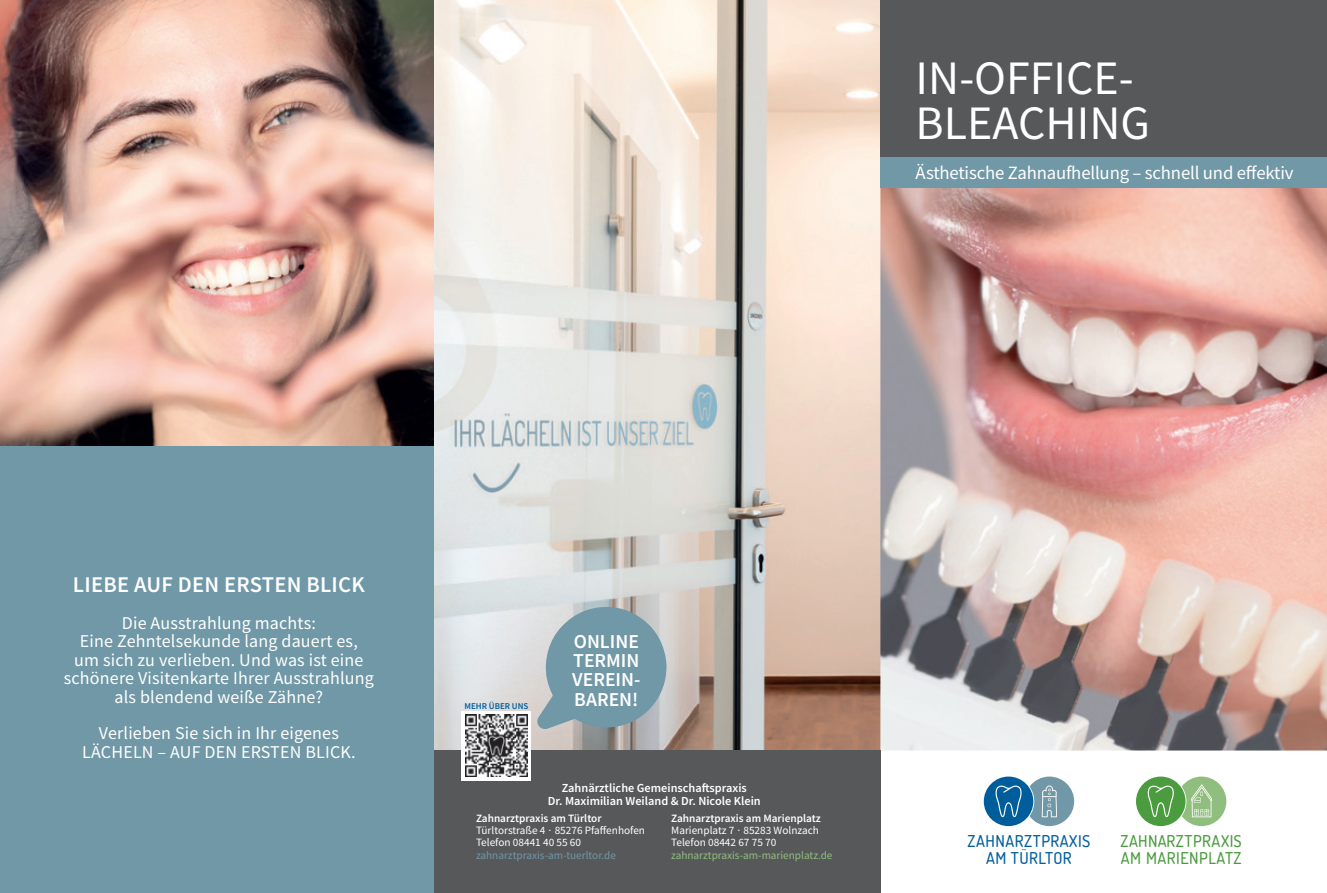
<style>
.page{position:relative;width:1327px;height:893px;background:#fff}
.page>*{position:absolute;margin:0;border:0;box-sizing:border-box;transform-origin:0 0}
.t1{font:48px/45px "Source Sans Pro";color:#fff}
.t2{font:600 22.5px "Source Sans Pro";letter-spacing:.01em;color:#fff}
.t3{font:600 19.65px/19.4px "Source Sans Pro";color:#fff;text-align:justify}
.t4{font:18.75px "Source Sans Pro";letter-spacing:-.01em;color:#fff}
.t5{font:18px/18.5px "Source Sans Pro";letter-spacing:.01em;color:#fff;text-align:center}
.t6{font:500 16.35px/16.8px "Dosis";letter-spacing:.03em;color:#4b9b3f}
.t7{font:500 16.35px/16.8px "Dosis";letter-spacing:.03em;color:#005d9c;text-align:center}
.t8{font:600 12.3px/13.5px "Source Sans Pro";color:#fff;text-align:center}
.t9{font:11.25px/12px "Source Sans Pro";color:#fff}
.t10{font:600 11.25px "Source Sans Pro";color:#fff}
.t11{font:11.25px "Source Sans Pro";color:#90be7e}
.t12{font:11.25px "Source Sans Pro";color:#7098a6}
.t13{font:600 8.85px "Source Sans Pro";color:#005d9c}
</style>
<div class="page">
<img style="left:434px;top:0;width:446px;height:750px">
<img style="left:880px;top:188px;width:447px;height:562px">
<div style="left:880px;top:0;width:447px;height:158px;background:#57585a"></div>
<div style="left:880px;top:158px;width:447px;height:30px;background:#7098a6"></div>
<div style="left:434px;top:750px;width:446px;height:143px;background:#57585a"></div>
<svg style="left:1029px;top:777px;width:45px;height:49px"></svg>
<div style="left:984px;top:777px;width:49px;height:49px;background:#005d9c;border-radius:50%"></div>
<svg style="left:995px;top:785px;width:27px;height:32px"></svg>
<div style="left:1136px;top:777px;width:49px;height:49px;background:#4b9b3f;border-radius:50%"></div>
<svg style="left:1147px;top:785px;width:27px;height:32px"></svg>
<svg style="left:1181px;top:776px;width:45px;height:50px"></svg>
<svg style="left:537px;top:606px;width:129px;height:124px;background:#87a4af"></svg>
<svg style="left:461px;top:711px;width:70px;height:69px"></svg>
<img style="left:465px;top:715px;width:62px;height:62px">
<img style="left:0;top:0;width:434px;height:446px">
<div style="left:0;top:446px;width:434px;height:447px;background:#7098a6"></div>
<h1 class="t1" style="left:915px;top:55px;width:236px">IN-OFFICE-<br>BLEACHING</h1>
<p class="t4" style="left:915px;top:161px;width:379px">Ästhetische Zahnaufhellung – schnell und effektiv</p>
<p class="t2" style="left:73px;top:570px;width:293px">LIEBE AUF DEN ERSTEN BLICK</p>
<p class="t5" style="left:64px;top:613px;width:311px">Die Ausstrahlung machts:<br>Eine Zehntelsekunde lang dauert es,<br>um sich zu verlieben. Und was ist eine schönere Visitenkarte Ihrer Ausstrahlung als blendend weiße Zähne?</p>
<p class="t5" style="left:82px;top:724px;width:275px">Verlieben Sie sich in Ihr eigenes<br>LÄCHELN – AUF DEN ERSTEN BLICK.</p>
<p class="t3" style="left:572px;top:631px;width:70px">ONLINE TERMIN VEREIN-</p>
<p class="t13" style="left:464px;top:700px;width:65px">MEHR ÜBER UNS</p>
<p class="t3" style="left:574px;top:689px;width:66px">BAREN!</p>
<p class="t8" style="left:548px;top:781px;width:214px">Zahnärztliche Gemeinschaftspraxis<br>Dr. Maximilian Weiland &amp; Dr. Nicole Klein</p>
<p class="t10" style="left:476px;top:811px;width:127px">Zahnarztpraxis am Türltor</p>
<p class="t9" style="left:476px;top:824px;width:171px">Türltorstraße 4 ∙ 85276 Pfaffenhofen<br>Telefon 08441 40 55 60</p>
<p class="t12" style="left:476px;top:848px;width:142px">zahnarztpraxis-am-tuerltor.de</p>
<p class="t10" style="left:671px;top:811px;width:151px">Zahnarztpraxis am Marienplatz</p>
<p class="t9" style="left:671px;top:824px;width:149px">Marienplatz 7 ∙ 85283 Wolnzach<br>Telefon 08442 67 75 70</p>
<p class="t11" style="left:671px;top:848px;width:163px">zahnarztpraxis-am-marienplatz.de</p>
<p class="t7" style="left:967px;top:832px;width:124px">ZAHNARZTPRAXIS<br>AM TÜRLTOR</p>
<p class="t6" style="left:1120px;top:832px;width:123px">ZAHNARZTPRAXIS<br>AM MARIENPLATZ</p>
</div>
